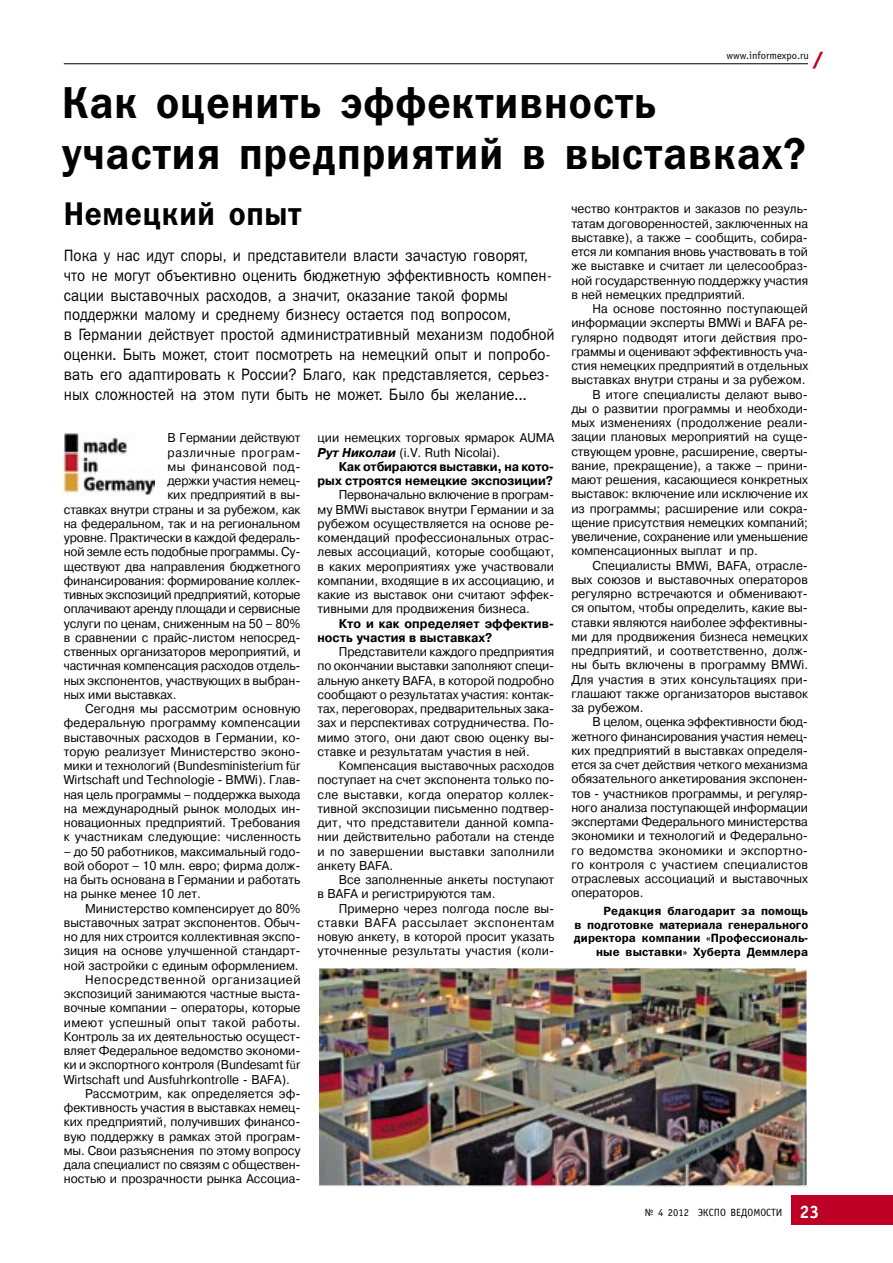
<style>
.page{position:relative;width:893px;height:1263px;background:#fff}
.page>*{position:absolute;margin:0;border:0;box-sizing:border-box;transform-origin:0 0}
.Заголовок_статьи_Frunklin_Demi{font:45px/51px "Franklin Gothic Demi C";letter-spacing:.025em;color:#000;scale:.9 1}
.Заголовок_статьи_Frunklin_Demi-2{font:33px "Franklin Gothic Demi C";letter-spacing:.025em;color:#000;scale:.9 1}
.Page_Number{font:700 18px "Officina Sans C";color:#fff}
.t1{font:700 18px "Futuris XC";color:#be0027;scale:1.2 1}
.Заголовок_статьи_Frunklin_Demi-3{font:16.5px/19.8px "Franklin Gothic Book C";letter-spacing:.005em;color:#000;scale:.9 1}
.Основной_текст_PragmC{font:12.75px/14.2px "Pragmatica C";color:#000;text-align:justify;scale:.95 1}
.Основной_текст_PragmC-2{font:700 12.75px/14.2px "Pragmatica C";color:#000;text-align:right;scale:.95 1}
.Основной_текст_PragmC-3{font:12.75px "Pragmatica C";letter-spacing:-.02em;color:#000;scale:.95 1}
.Основной_текст_PragmC-4{font:12.75px "Pragmatica C";letter-spacing:.055em;color:#000;scale:.95 1}
.Основной_текст_PragmC-5{font:12.75px "Pragmatica C";letter-spacing:.035em;color:#000;scale:.95 1}
.Подпись{font:12px/13.5px "Franklin Gothic Demi C";letter-spacing:.01em;color:#000;text-align:right}
.Колонтитул{font:10.5px "Officina Sans C";color:#000}
.Рубрика{font:10.5px "Officina Sans C";color:#000}
.s1{font-family:"Minion Pro"}
.s2{font-weight:700;font-style:italic}
</style>
<div class="page">
<div style="left:791px;top:1195px;width:102px;height:30px;background:#be0027"></div>
<hr style="left:64px;top:63px;width:744px;height:1px;background:#000">
<img style="left:320px;top:970px;width:485px;height:214px">
<div style="left:317px;top:967px;width:491px;height:220px;border:2px solid #fff"></div>
<img style="left:64px;top:432px;width:91px;height:63px">
<p class="Рубрика" style="left:726px;top:50px;width:84px">www.informexpo.ru</p>
<p class="t1" style="left:812px;top:49px;width:11px">/</p>
<p class="Заголовок_статьи_Frunklin_Demi" style="left:62px;top:76px;width:828px">Как оценить эффективность участия предприятий в выставках?</p>
<p class="Заголовок_статьи_Frunklin_Demi-2" style="left:64px;top:195px;width:266px">Немецкий опыт</p>
<p class="Заголовок_статьи_Frunklin_Demi-3" style="left:64px;top:245px;width:547px">Пока у нас идут споры, и представители власти зачастую говорят,<br>что не могут объективно оценить бюджетную эффективность компен&shy;сации выставочных расходов, а значит, оказание такой формы поддержки малому и среднему бизнесу остается под вопросом,<br>в Германии действует простой административный механизм подобной оценки. Быть может, стоит посмотреть на немецкий опыт и попробо&shy;вать его адаптировать к России? Благо, как представляется, серьез&shy;ных сложностей на этом пути быть не может. Было бы желание...</p>
<p class="Основной_текст_PragmC" style="left:167px;top:431px;width:142px">В Германии действуют</p>
<p class="Основной_текст_PragmC-4" style="left:167px;top:445px;width:142px">различные програм-</p>
<p class="Основной_текст_PragmC-5" style="left:167px;top:460px;width:142px">мы финансовой под-</p>
<p class="Основной_текст_PragmC" style="left:167px;top:474px;width:142px">держки участия немец-</p>
<p class="Основной_текст_PragmC" style="left:167px;top:488px;width:142px">ких предприятий в вы-</p>
<p class="Основной_текст_PragmC" style="left:64px;top:502px;width:251px">ставках внутри страны и за рубежом, как</p>
<p class="Основной_текст_PragmC" style="left:64px;top:517px;width:251px">на федеральном, так и на региональном</p>
<p class="Основной_текст_PragmC" style="left:64px;top:531px;width:251px">уровне. Практически в каждой федераль-</p>
<p class="Основной_текст_PragmC-3" style="left:64px;top:545px;width:251px">ной земле есть подобные программы. Су-</p>
<p class="Основной_текст_PragmC" style="left:64px;top:559px;width:251px">ществуют два направления бюджетного</p>
<p class="Основной_текст_PragmC" style="left:64px;top:574px;width:251px">финансирования: формирование коллек-</p>
<p class="Основной_текст_PragmC-3" style="left:64px;top:588px;width:250px">тивных экспозиций предприятий, которые</p>
<p class="Основной_текст_PragmC-3" style="left:64px;top:602px;width:250px">оплачивают аренду площади и сервисные</p>
<p class="Основной_текст_PragmC" style="left:64px;top:616px;width:251px">услуги по ценам, сниженным на 50 – 80%</p>
<p class="Основной_текст_PragmC" style="left:64px;top:631px;width:251px">в сравнении с прайс-листом непосред-</p>
<p class="Основной_текст_PragmC" style="left:64px;top:645px;width:251px">ственных организаторов мероприятий, и</p>
<p class="Основной_текст_PragmC" style="left:64px;top:659px;width:251px">частичная компенсация расходов отдель-</p>
<p class="Основной_текст_PragmC" style="left:64px;top:673px;width:251px">ных экспонентов, участвующих в выбран-</p>
<p class="Основной_текст_PragmC" style="left:64px;top:688px;width:120px">ных ими выставках.</p>
<p class="Основной_текст_PragmC" style="left:64px;top:702px;width:251px;text-indent:21px">Сегодня мы рассмотрим основную федеральную программу компенсации выставочных расходов в Германии, ко&shy;торую реализует Министерство эконо&shy;мики и технологий (Bundesministerium f<span class="s1">ü</span>r Wirtschaft und Technologie - BMWi). Глав&shy;ная цель программы – поддержка выхода на международный рынок молодых ин&shy;новационных предприятий. Требования к участникам следующие: численность</p>
<p class="Основной_текст_PragmC" style="left:64px;top:844px;width:251px">– до 50 работников, максимальный годо&shy;вой оборот – 10 млн. евро; фирма долж&shy;на быть основана в Германии и работать на рынке менее 10 лет.</p>
<p class="Основной_текст_PragmC" style="left:64px;top:901px;width:251px;text-indent:21px">Министерство компенсирует до 80% выставочных затрат экспонентов. Обыч&shy;но для них строится коллективная экспо&shy;зиция на основе улучшенной стандарт&shy;ной застройки с единым оформлением.</p>
<p class="Основной_текст_PragmC" style="left:64px;top:973px;width:251px;text-indent:21px">Непосредственной организацией экспозиций занимаются частные выста&shy;вочные компании – операторы, которые имеют успешный опыт такой работы.<br>Контроль за их деятельностью осущест&shy;вляет Федеральное ведомство экономи&shy;ки и экспортного контроля (Bundesamt f<span class="s1">ü</span>r Wirtschaft und Ausfuhrkontrolle - BAFA).</p>
<p class="Основной_текст_PragmC" style="left:64px;top:1087px;width:251px;text-indent:21px">Рассмотрим, как определяется эф&shy;фективность участия в выставках немец&shy;ких предприятий, получивших финансо&shy;вую поддержку в рамках этой програм&shy;мы. Свои разъяснения по этому вопросу дала специалист по связям с обществен&shy;ностью и прозрачности рынка Ассоциа-</p>
<p class="Основной_текст_PragmC" style="left:318px;top:431px;width:251px">ции немецких торговых ярмарок AUMA<br><span class="s2">Рут Николаи</span> (i.V. Ruth Nicolai).</p>
<p class="Основной_текст_PragmC-2" style="left:318px;top:460px;width:251px">Как отбираются выставки, на кото&shy;рых строятся немецкие экспозиции?</p>
<p class="Основной_текст_PragmC" style="left:318px;top:488px;width:251px;text-indent:21px">Первоначально включение в програм&shy;му BMWi выставок внутри Германии и за рубежом осуществляется на основе ре&shy;комендаций профессиональных отрас&shy;левых ассоциаций, которые сообщают, в каких мероприятиях уже участвовали компании, входящие в их ассоциацию, и какие из выставок они считают эффек&shy;тивными для продвижения бизнеса.</p>
<p class="Основной_текст_PragmC-2" style="left:318px;top:616px;width:251px;text-align:left;text-indent:21px">Кто и как определяет эффектив&shy;ность участия в выставках?</p>
<p class="Основной_текст_PragmC" style="left:318px;top:645px;width:251px;text-indent:21px">Представители каждого предприятия по окончании выставки заполняют специ&shy;альную анкету BAFA, в которой подробно сообщают о результатах участия: контак&shy;тах, переговорах, предварительных зака&shy;зах и перспективах сотрудничества. По&shy;мимо этого, они дают свою оценку вы&shy;ставке и результатам участия в ней.</p>
<p class="Основной_текст_PragmC" style="left:318px;top:759px;width:251px;text-indent:21px">Компенсация выставочных расходов поступает на счет экспонента только по&shy;сле выставки, когда оператор коллек&shy;тивной экспозиции письменно подтвер&shy;дит, что представители данной компа&shy;нии действительно работали на стенде и по завершении выставки заполнили анкету BAFA.</p>
<p class="Основной_текст_PragmC" style="left:318px;top:873px;width:251px;text-indent:21px">Все заполненные анкеты поступают в BAFA и регистрируются там.</p>
<p class="Основной_текст_PragmC" style="left:318px;top:901px;width:251px;text-indent:21px">Примерно через полгода после вы&shy;ставки BAFA рассылает экспонентам новую анкету, в которой просит указать уточненные результаты участия (коли-</p>
<p class="Основной_текст_PragmC" style="left:571px;top:202px;width:251px">чество контрактов и заказов по резуль&shy;татам договоренностей, заключенных на выставке), а также – сообщить, собира&shy;ется ли компания вновь участвовать в той же выставке и считает ли целесообраз&shy;ной государственную поддержку участия в ней немецких предприятий.</p>
<p class="Основной_текст_PragmC" style="left:571px;top:302px;width:251px;text-indent:21px">На основе постоянно поступающей информации эксперты BMWi и BAFA ре&shy;гулярно подводят итоги действия про&shy;граммы и оценивают эффективность уча&shy;стия немецких предприятий в отдельных выставках внутри страны и за рубежом.</p>
<p class="Основной_текст_PragmC" style="left:571px;top:387px;width:251px;text-indent:21px">В итоге специалисты делают выво&shy;ды о развитии программы и необходи&shy;мых изменениях (продолжение реали&shy;зации плановых мероприятий на суще&shy;ствующем уровне, расширение, сверты&shy;вание, прекращение), а также – прини&shy;мают решения, касающиеся конкретных выставок: включение или исключение их из программы; расширение или сокра&shy;щение присутствия немецких компаний; увеличение, сохранение или уменьшение компенсационных выплат и пр.</p>
<p class="Основной_текст_PragmC" style="left:571px;top:558px;width:251px;text-indent:21px">Специалисты BMWi, BAFA, отрасле&shy;вых союзов и выставочных операторов регулярно встречаются и обменивают&shy;ся опытом, чтобы определить, какие вы&shy;ставки являются наиболее эффективны&shy;ми для продвижения бизнеса немецких предприятий, и соответственно, долж&shy;ны быть включены в программу BMWi.<br>Для участия в этих консультациях при&shy;глашают также организаторов выставок за рубежом.</p>
<p class="Основной_текст_PragmC" style="left:571px;top:715px;width:251px;text-indent:21px">В целом, оценка эффективности бюд&shy;жетного финансирования участия немец&shy;ких предприятий в выставках определя&shy;ется за счет действия четкого механизма обязательного анкетирования экспонен&shy;тов - участников программы, и регуляр&shy;ного анализа поступающей информации экспертами Федерального министерства экономики и технологий и Федерально&shy;го ведомства экономики и экспортно&shy;го контроля с участием специалистов отраслевых ассоциаций и выставочных операторов.</p>
<p class="Подпись" style="left:574px;top:904px;width:236px">Редакция благодарит за помощь<br>в подготовке материала генерального директора компании «Профессиональ&shy;ные выставки» Хуберта Деммлера</p>
<p class="Колонтитул" style="left:645px;top:1207px;width:139px">№ 4 2012 ЭКСПО ВЕДОМОСТИ</p>
<p class="Page_Number" style="left:799px;top:1201px;width:22px">23</p>
</div>
